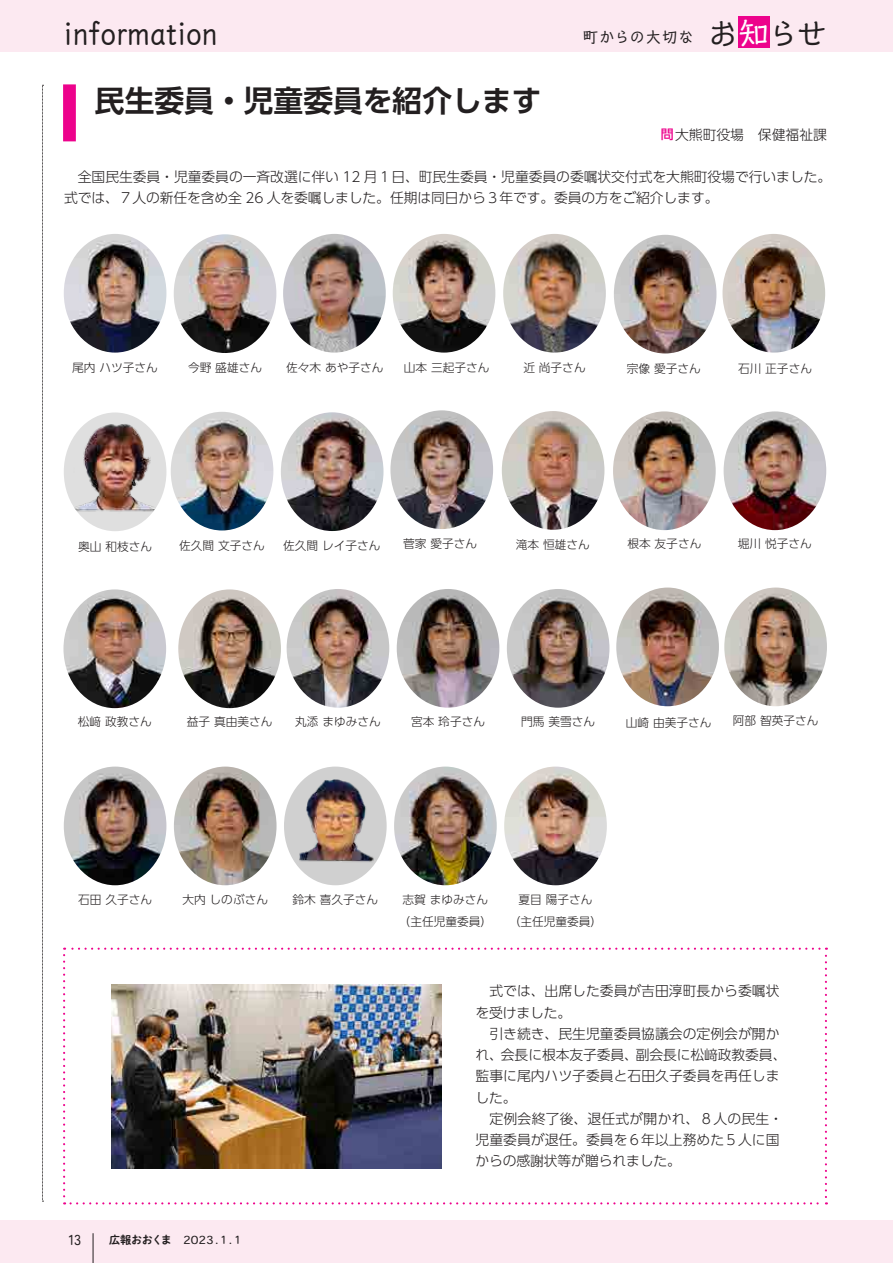
<style>
.page{position:relative;width:893px;height:1263px;background:#fff}
.page>*{position:absolute;margin:0;border:0;box-sizing:border-box;transform-origin:0 0}
.t1{font:31.95px "Talking Std";color:#231f20}
.t2{font:700 29.7px "UD Shin Go Pro De";color:#231f20}
.t3{font:16.05px "Talking Std";letter-spacing:-.005em;color:#231f20}
.t4{font:300 13.8px/21.3px "UD Shin Go Pro";letter-spacing:-.005em;color:#231f20}
.t5{font:13.8px "Heisei Maru Go Std W4";color:#231f20;scale:.8 1}
.t6{font:300 11.7px/21.3px "UD Shin Go Pro";color:#231f20;text-align:center}
.t7{font:11.1px "Heisei Maru Go Std W4";color:#231f20}
.t8{font:11.1px "P Shuei NM Go Std N B";letter-spacing:-.035em;color:#231f20}
.s1{color:#fff}
.s2{font-weight:500;font-size:13.05px;color:#ed028c}
</style>
<div class="page">
<div style="left:0;top:0;width:893px;height:51px;background:#fce9f1"></div>
<div style="left:0;top:1220px;width:893px;height:43px;background:#fce9f1"></div>
<div style="left:63px;top:84px;width:13px;height:57px;background:#ed028c"></div>
<svg style="left:63px;top:948px;width:764px;height:256px"></svg>
<img style="left:111px;top:984px;width:330px;height:184px">
<img style="left:284px;top:766px;width:103px;height:119px">
<img style="left:394px;top:766px;width:103px;height:119px">
<img style="left:504px;top:766px;width:103px;height:119px">
<img style="left:64px;top:766px;width:102px;height:119px">
<img style="left:174px;top:766px;width:103px;height:119px">
<img style="left:722px;top:234px;width:104px;height:119px">
<img style="left:174px;top:234px;width:102px;height:119px">
<img style="left:503px;top:234px;width:103px;height:119px">
<img style="left:283px;top:234px;width:103px;height:119px">
<img style="left:724px;top:587px;width:103px;height:119px">
<img style="left:64px;top:234px;width:102px;height:119px">
<img style="left:393px;top:234px;width:102px;height:119px">
<img style="left:502px;top:411px;width:102px;height:119px">
<img style="left:616px;top:587px;width:103px;height:119px">
<img style="left:614px;top:235px;width:102px;height:118px">
<img style="left:64px;top:412px;width:102px;height:119px">
<img style="left:171px;top:412px;width:102px;height:118px">
<img style="left:281px;top:412px;width:102px;height:119px">
<img style="left:390px;top:410px;width:103px;height:119px">
<img style="left:397px;top:589px;width:102px;height:119px">
<img style="left:613px;top:411px;width:103px;height:119px">
<img style="left:507px;top:589px;width:102px;height:119px">
<img style="left:287px;top:589px;width:102px;height:119px">
<img style="left:178px;top:589px;width:103px;height:119px">
<img style="left:63px;top:589px;width:103px;height:119px">
<img style="left:724px;top:411px;width:102px;height:119px">
<div style="left:738px;top:16px;width:32px;height:32px;background:#ed028c"></div>
<svg style="left:42px;top:85px;width:2px;height:1117px"></svg>
<hr style="left:93px;top:1233px;width:1px;height:30px;background:#231f20">
<h1 class="t1" style="left:64px;top:9px;width:156px">information</h1>
<h2 class="t2" style="left:95px;top:76px;width:448px">民生委員・児童委員を紹介します</h2>
<p class="t3" style="left:583px;top:25px;width:113px">町からの大切な</p>
<h1 class="t1" style="left:707px;top:9px;width:122px">お<span class="s1">知</span>らせ</h1>
<p class="t4" style="left:661px;top:123px;width:168px"><span class="s2">問</span>大熊町役場　保健福祉課</p>
<p class="t4" style="left:64px;top:166px;width:769px">　全国民生委員・児童委員の一斉改選に伴い 12 月１日、町民生委員・児童委員の委嘱状交付式を大熊町役場で行いました。式では、７人の新任を含め全 26 人を委嘱しました。任期は同日から３年です。委員の方をご紹介します。</p>
<p class="t6" style="left:72px;top:356px;width:87px">尾内ハツ子さん</p>
<p class="t6" style="left:188px;top:357px;width:76px">今野盛雄さん</p>
<p class="t6" style="left:286px;top:356px;width:99px">佐々木あや子さん</p>
<p class="t6" style="left:404px;top:356px;width:87px">山本三起子さん</p>
<p class="t6" style="left:523px;top:356px;width:64px">近尚子さん</p>
<p class="t6" style="left:627px;top:357px;width:76px">宗像愛子さん</p>
<p class="t6" style="left:738px;top:357px;width:76px">石川正子さん</p>
<p class="t6" style="left:78px;top:535px;width:76px">奥山和枝さん</p>
<p class="t6" style="left:179px;top:535px;width:87px">佐久間文子さん</p>
<p class="t6" style="left:283px;top:535px;width:99px">佐久間レイ子さん</p>
<p class="t6" style="left:403px;top:533px;width:76px">菅家愛子さん</p>
<p class="t6" style="left:516px;top:533px;width:76px">滝本恒雄さん</p>
<p class="t6" style="left:627px;top:533px;width:76px">根本友子さん</p>
<p class="t6" style="left:738px;top:533px;width:76px">堀川悦子さん</p>
<p class="t6" style="left:78px;top:711px;width:76px">松崎政教さん</p>
<p class="t6" style="left:187px;top:711px;width:87px">益子真由美さん</p>
<p class="t6" style="left:295px;top:710px;width:87px">丸添まゆみさん</p>
<p class="t6" style="left:411px;top:710px;width:76px">宮本玲子さん</p>
<p class="t6" style="left:521px;top:710px;width:76px">門馬美雪さん</p>
<p class="t6" style="left:626px;top:711px;width:87px">山崎由美子さん</p>
<p class="t6" style="left:733px;top:710px;width:87px">阿部智英子さん</p>
<p class="t6" style="left:78px;top:889px;width:76px">石田久子さん</p>
<p class="t6" style="left:182px;top:889px;width:87px">大内しのぶさん</p>
<p class="t6" style="left:292px;top:889px;width:87px">鈴木喜久子さん</p>
<p class="t6" style="left:403px;top:889px;width:87px">志賀まゆみさん</p>
<p class="t6" style="left:399px;top:910px;width:95px">（主任児童委員(</p>
<p class="t6" style="left:509px;top:889px;width:95px">夏目陽子さん<br>（主任児童委員(</p>
<p class="t4" style="left:476px;top:980px;width:306px">　式では、出席した委員が吉田淳町長から委嘱状</p>
<p class="t4" style="left:476px;top:1001px;width:97px">を受けました。</p>
<p class="t4" style="left:476px;top:1022px;width:306px">　引き続き、民生児童委員協議会の定例会が開か</p>
<p class="t4" style="left:636px;top:1044px;width:152px">副会長に松崎政教委員、</p>
<p class="t4" style="left:501px;top:1044px;width:138px">会長に根本友子委員、</p>
<p class="t4" style="left:476px;top:1044px;width:309px">れ、<br>監事に尾内ハツ子委員と石田久子委員を再任しました。<br>　定例会終了後、退任式が開かれ、８人の民生・児童委員が退任。委員を６年以上務めた５人に国からの感謝状等が贈られました。</p>
<p class="t5" style="left:68px;top:1231px;width:18px">13</p>
<p class="t8" style="left:109px;top:1232px;width:64px">広報おおくま</p>
<p class="t7" style="left:183px;top:1233px;width:62px">2023.１.１</p>
</div>
